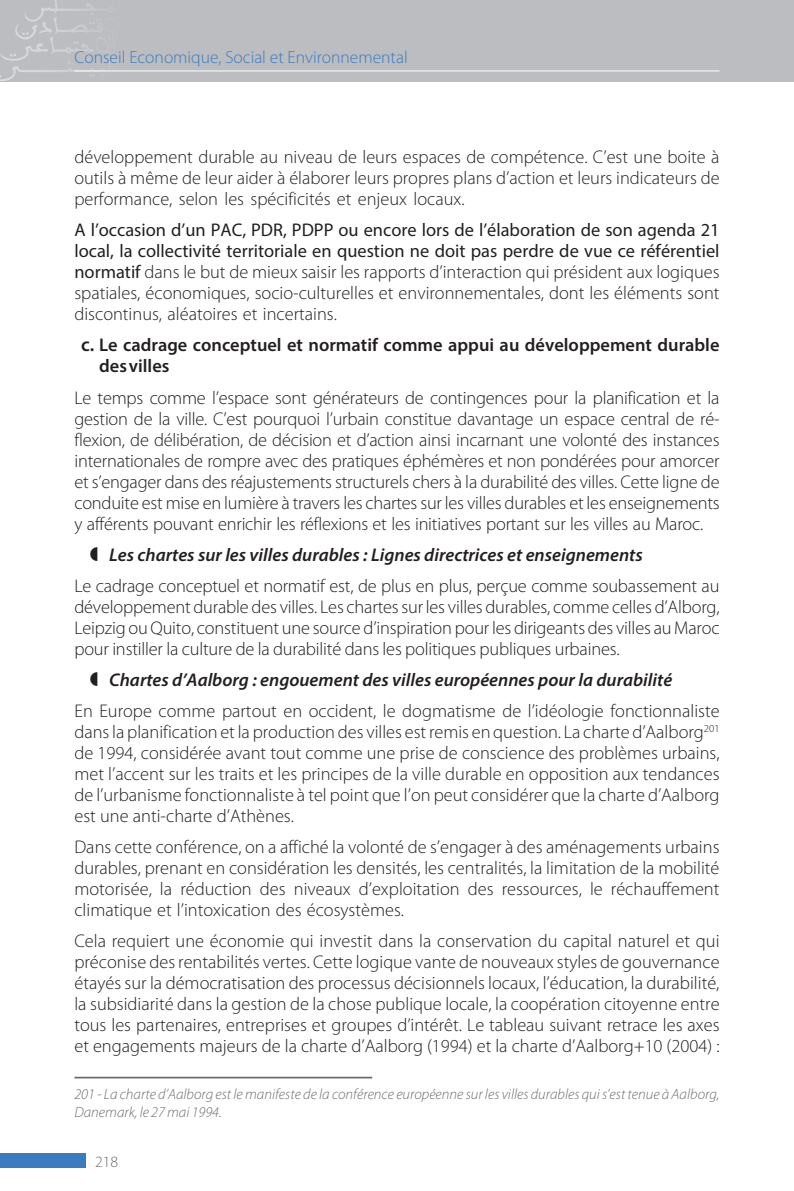
<style>
.page{position:relative;width:794px;height:1191px;background:#fff}
.page>*{position:absolute;margin:0;border:0;box-sizing:border-box;transform-origin:0 0}
.t1{font:300 18.38px/21px "Myriad Pro";color:#231f20;text-align:justify}
.t2{font:italic 600 18.38px "Myriad Pro";color:#231f20}
.t3{font:600 18.38px/21px "Myriad Pro";color:#231f20}
.t4{font:300 17.5px "Myriad Pro";color:#3b7cbf}
.t5{font:300 15.75px "Myriad Pro";color:#6c6d70}
.t6{font:italic 300 14.88px/17.8px "Myriad Pro";color:#6c6d70}
.s1{font-weight:400}
.s2{font-size:19.25px}
</style>
<div class="page">
<div style="left:0;top:0;width:794px;height:82px;background:#bcbdc0"></div>
<svg style="left:0;top:0;width:126px;height:81px"></svg>
<hr style="left:74px;top:70px;width:645px;height:1px;background:#fff">
<div style="left:0;top:1153px;width:86px;height:15px;background:#3b7cbf"></div>
<hr style="left:74px;top:1076px;width:298px;height:2px;background:#6c6d70">
<p class="t4" style="left:74px;top:48px;width:335px">Conseil Economique, Social et Environnemental</p>
<p class="t1" style="left:74px;top:146px;width:646px">développement durable au niveau de leurs espaces de compétence. C’est une boite à outils à même de leur aider à élaborer leurs propres plans d’action et leurs indicateurs de performance, selon les spécificités et enjeux locaux.</p>
<p class="t1" style="left:74px;top:219px;width:646px"><span class="s1">A l’occasion d’un PAC, PDR, PDPP ou encore lors de l’élaboration de son agenda 21 local, la collectivité territoriale en question ne doit pas perdre de vue ce référentiel normatif</span> dans le but de mieux saisir les rapports d’interaction qui président aux logiques spatiales, économiques, socio-culturelles et environnementales, dont les éléments sont discontinus, aléatoires et incertains.</p>
<p class="t3" style="left:99px;top:333px;width:622px;text-indent:-18px"><span class="s2">c.</span> Le cadrage conceptuel et normatif comme appui au développement durable des villes</p>
<p class="t1" style="left:74px;top:387px;width:646px">Le temps comme l’espace sont générateurs de contingences pour la planification et la gestion de la ville. C’est pourquoi l’urbain constitue davantage un espace central de ré&shy;flexion, de délibération, de décision et d’action ainsi incarnant une volonté des instances internationales de rompre avec des pratiques éphémères et non pondérées pour amorcer et s’engager dans des réajustements structurels chers à la durabilité des villes. Cette ligne de conduite est mise en lumière à travers les chartes sur les villes durables et les enseignements y afférents pouvant enrichir les réflexions et les initiatives portant sur les villes au Maroc.</p>
<p class="t2" style="left:109px;top:543px;width:535px">Les chartes sur les villes durables : Lignes directrices et enseignements</p>
<p class="t1" style="left:74px;top:576px;width:646px">Le cadrage conceptuel et normatif est, de plus en plus, perçue comme soubassement au développement durable des villes. Les chartes sur les villes durables, comme celles d’Alborg, Leipzig ou Quito, constituent une source d’inspiration pour les dirigeants des villes au Maroc pour instiller la culture de la durabilité dans les politiques publiques urbaines.</p>
<p class="t2" style="left:109px;top:668px;width:564px">Chartes d’Aalborg : engouement des villes européennes pour la durabilité</p>
<p class="t1" style="left:74px;top:701px;width:646px">En Europe comme partout en occident, le dogmatisme de l’idéologie fonctionnaliste dans la planification et la production des villes est remis en question. La charte d’Aalborg<sup>201 </sup>de 1994, considérée avant tout comme une prise de conscience des problèmes urbains, met l’accent sur les traits et les principes de la ville durable en opposition aux tendances de l’urbanisme fonctionnaliste à tel point que l’on peut considérer que la charte d’Aalborg est une anti-charte d’Athènes.</p>
<p class="t1" style="left:74px;top:837px;width:646px">Dans cette conférence, on a affiché la volonté de s’engager à des aménagements urbains durables, prenant en considération les densités, les centralités, la limitation de la mobilité motorisée, la réduction des niveaux d’exploitation des ressources, le réchauffement climatique et l’intoxication des écosystèmes.</p>
<p class="t1" style="left:74px;top:931px;width:646px">Cela requiert une économie qui investit dans la conservation du capital naturel et qui préconise des rentabilités vertes. Cette logique vante de nouveaux styles de gouvernance étayés sur la démocratisation des processus décisionnels locaux, l’éducation, la durabilité, la subsidiarité dans la gestion de la chose publique locale, la coopération citoyenne entre tous les partenaires, entreprises et groupes d’intérêt. Le tableau suivant retrace les axes et engagements majeurs de la charte d’Aalborg (1994) et la charte d’Aalborg+10 (2004) :</p>
<p class="t6" style="left:74px;top:1084px;width:646px">201 - La charte d’Aalborg est le manifeste de la conférence européenne sur les villes durables qui s’est tenue à Aalborg,<br>Danemark, le 27 mai 1994.</p>
<p class="t5" style="left:95px;top:1153px;width:25px">218</p>
</div>
